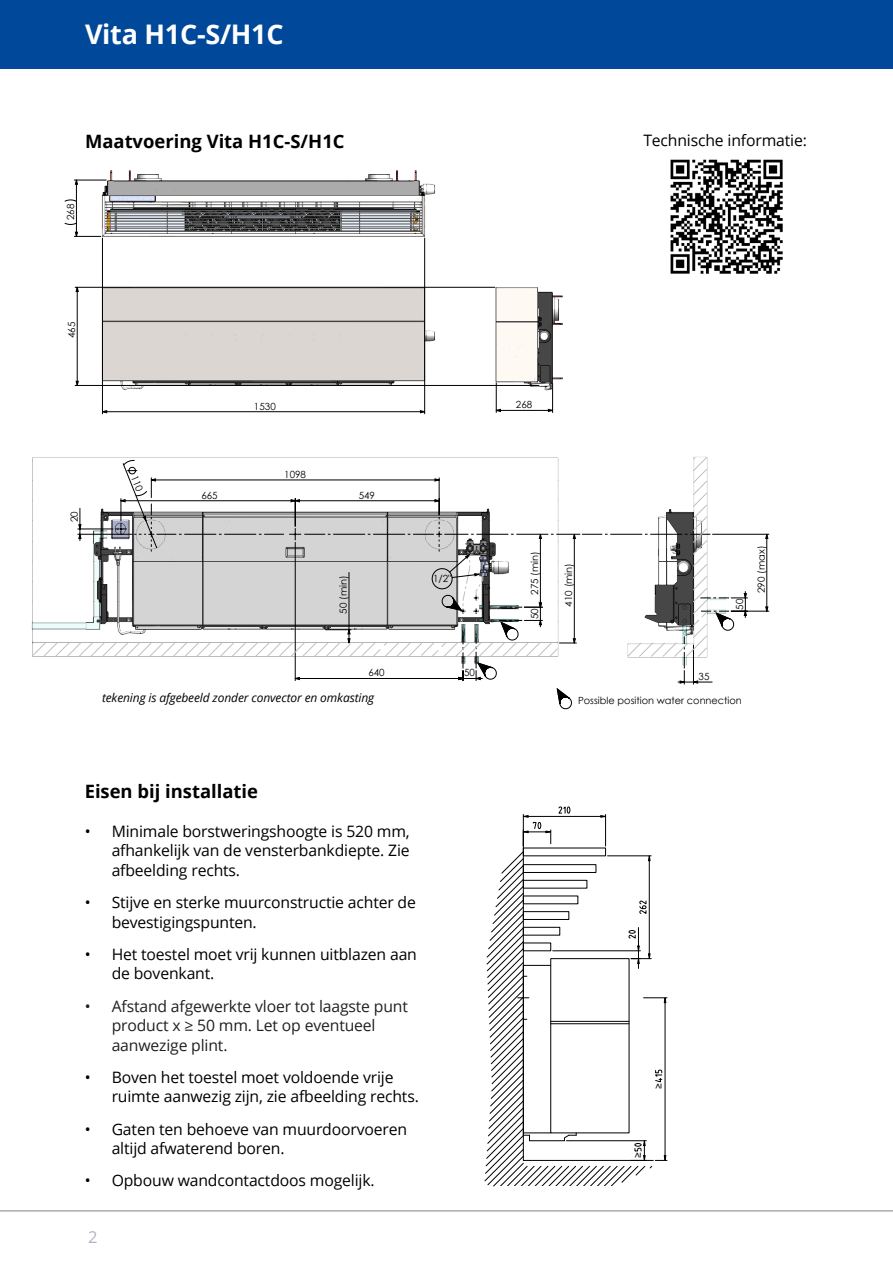
<style>
.page{position:relative;width:893px;height:1263px;background:#fff}
.page>*{position:absolute;margin:0;border:0;box-sizing:border-box;transform-origin:0 0}
.Kop{font:700 27px "Open Sans";letter-spacing:-.01em;color:#fff}
.Intro{font:700 18.45px "Open Sans";color:#000}
.t1{font:16.5px "Open Sans";color:#afb6bd}
.Bodytekst{font:15.75px/19.5px "Open Sans";letter-spacing:-.01em;color:#000}
.t2{font:15.75px/19.5px "Open Sans";letter-spacing:-.01em;color:#231f20}
.Bodytekst-2{font:italic 12px "Open Sans";letter-spacing:-.01em;color:#000}
.t3{font:10.05px "Gill Sans";color:#000}
.t4{font:9.9px "Century Gothic";color:#000}
.t5{font:9.75px "Century Gothic";color:#000}
</style>
<div class="page">
<hr style="left:0;top:1210px;width:893px;height:1px;background:#a8a9ad">
<div style="left:0;top:0;width:893px;height:68px;background:#004899"></div>
<svg style="left:485px;top:807px;width:182px;height:379px"></svg>
<img style="left:670px;top:159px;width:113px;height:115px">
<hr style="left:731px;top:611px;width:38px;height:1px;background:#000">
<hr style="left:712px;top:534px;width:57px;height:1px;background:#000">
<hr style="left:102px;top:433px;width:462px;height:1px;background:#000">
<svg style="left:102px;top:433px;width:26px;height:1px"></svg>
<svg style="left:33px;top:457px;width:674px;height:200px"></svg>
<svg style="left:79px;top:525px;width:689px;height:118px"></svg>
<svg style="left:516px;top:287px;width:47px;height:126px"></svg>
<svg style="left:64px;top:180px;width:452px;height:235px"></svg>
<hr style="left:102px;top:238px;width:1px;height:176px;background:#000">
<hr style="left:424px;top:238px;width:1px;height:176px;background:#000">
<hr style="left:56px;top:579px;width:49px;height:1px;background:#000">
<hr style="left:56px;top:573px;width:30px;height:1px;background:#000">
<hr style="left:75px;top:385px;width:464px;height:1px;background:#000">
<hr style="left:75px;top:287px;width:420px;height:1px;background:#000">
<hr style="left:74px;top:180px;width:32px;height:1px;background:#000">
<svg style="left:496px;top:383px;width:57px;height:29px"></svg>
<svg style="left:103px;top:410px;width:322px;height:3px"></svg>
<svg style="left:76px;top:288px;width:2px;height:97px"></svg>
<svg style="left:74px;top:180px;width:27px;height:57px"></svg>
<svg style="left:115px;top:460px;width:632px;height:215px"></svg>
<p class="Kop" style="left:85px;top:15px;width:200px">Vita H1C-S/H1C</p>
<p class="Intro" style="left:85px;top:128px;width:261px">Maatvoering Vita H1C-S/H1C</p>
<p class="t4" style="left:64px;top:220px;width:18px;rotate:-90deg">268</p>
<p class="t4" style="left:65px;top:338px;width:18px;rotate:-90deg">465</p>
<p class="t5" style="left:67px;top:522px;width:12px;rotate:-90deg">20</p>
<p class="t4" style="left:201px;top:488px;width:18px">665</p>
<p class="t4" style="left:254px;top:399px;width:23px">1530</p>
<p class="t4" style="left:284px;top:467px;width:23px">1098</p>
<p class="t4" style="left:359px;top:488px;width:18px">549</p>
<p class="t5" style="left:336px;top:613px;width:40px;rotate:-90deg">50 (min)</p>
<p class="t4" style="left:433px;top:572px;width:20px">1/2"</p>
<p class="t4" style="left:368px;top:666px;width:18px">640</p>
<p class="t4" style="left:464px;top:666px;width:12px">50</p>
<p class="Bodytekst-2" style="left:102px;top:689px;width:274px">tekening is afgebeeld zonder convector en omkasting</p>
<p class="Intro" style="left:85px;top:778px;width:175px">Eisen bij installatie</p>
<p class="Bodytekst" style="left:112px;top:821px;width:300px;text-align:justify;text-indent:-27px">• Minimale borstweringshoogte is 520 mm, afhankelijk van de vensterbankdiepte. Zie afbeelding rechts.</p>
<p class="Bodytekst" style="left:112px;top:892px;width:306px;text-indent:-27px">• Stijve en sterke muurconstructie achter de bevestigingspunten.</p>
<p class="Bodytekst" style="left:112px;top:944px;width:307px;text-indent:-27px">• Het toestel moet vrij kunnen uitblazen aan de bovenkant.</p>
<p class="t2" style="left:112px;top:996px;width:298px;text-indent:-27px">• Afstand afgewerkte vloer tot laagste punt product x ≥ 50 mm. Let op eventueel aanwezige plint.</p>
<p class="Bodytekst" style="left:112px;top:1067px;width:309px;text-indent:-27px">• Boven het toestel moet voldoende vrije ruimte aanwezig zijn, zie afbeelding rechts.</p>
<p class="Bodytekst" style="left:112px;top:1119px;width:297px;text-indent:-27px">• Gaten ten behoeve van muurdoorvoeren altijd afwaterend boren.</p>
<p class="Bodytekst" style="left:85px;top:1170px;width:291px">• Opbouw wandcontactdoos mogelijk.</p>
<p class="t1" style="left:88px;top:1225px;width:11px">2</p>
<p class="Bodytekst" style="left:643px;top:130px;width:165px">Technische informatie:</p>
<p class="t4" style="left:516px;top:398px;width:18px">268</p>
<p class="t5" style="left:528px;top:595px;width:45px;rotate:-90deg">275 (min)</p>
<p class="t5" style="left:562px;top:607px;width:45px;rotate:-90deg">410 (min)</p>
<p class="t5" style="left:528px;top:619px;width:12px;rotate:-90deg">50</p>
<p class="t4" style="left:699px;top:669px;width:12px">35</p>
<p class="t5" style="left:733px;top:610px;width:12px;rotate:-90deg">50</p>
<p class="t5" style="left:754px;top:593px;width:49px;rotate:-90deg">290 (max)</p>
<p class="t4" style="left:578px;top:693px;width:165px">Possible position water connection</p>
<p class="t3" style="left:653px;top:1089px;width:7px;rotate:-90deg">≥</p>
<p class="t3" style="left:632px;top:1158px;width:7px;rotate:-90deg">≥</p>
</div>
